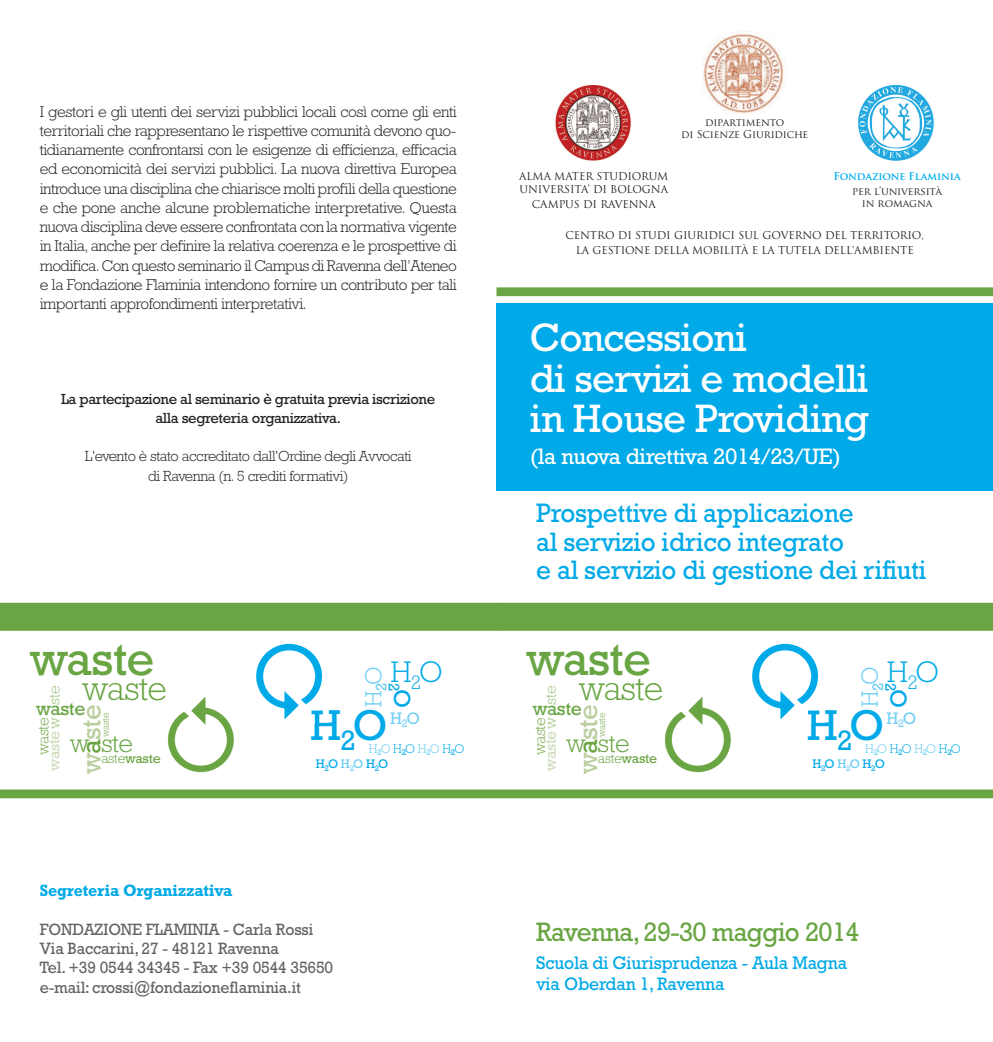
<style>
.page{position:relative;width:993px;height:1042px;background:#fff}
.page>*{position:absolute;margin:0;border:0;box-sizing:border-box;transform-origin:0 0}
.t1{font:49px "Rockwell Std";letter-spacing:-.02em;color:#69a543}
.t2{font:43.93px "Rockwell Std";color:#00a9e8}
.t3{font:40.25px/40.2px "Rockwell Std";letter-spacing:-.02em;color:#fff}
.t4{font:300 35px "Rockwell Std";letter-spacing:-.02em;color:#69a543}
.t5{font:300 30.28px "Rockwell Std";color:#00a9e8}
.t6{font:27.65px "Rockwell Std";letter-spacing:-.02em;color:#bacf9f}
.t7{font:27.12px/28.2px "Rockwell Std";letter-spacing:-.01em;color:#00a9e8;scale:.96 1}
.t8{font:27.12px "Rockwell Std";letter-spacing:-.025em;color:#69a543;scale:.96 1}
.t9{font:300 26.25px "Rockwell Std";letter-spacing:-.02em;color:#69a543}
.t10{font:300 23.8px "Rockwell Std";color:#69ccf2}
.t11{font:22.75px "Rockwell Std";letter-spacing:-.02em;color:#fff}
.t12{font:19.43px "Rockwell Std";letter-spacing:-.02em;color:#69a543}
.t13{font:18.38px/21px "Rockwell Std";letter-spacing:-.01em;color:#00a9e8;scale:.96 1}
.t14{font:16.97px "Rockwell Std";color:#78d0f3}
.t15{font:16.62px/19.2px "Rockwell Std";letter-spacing:-.01em;color:#636366;scale:.96 1}
.t16{font:700 16.62px "Rockwell Std";letter-spacing:-.01em;color:#00a9e8;scale:.96 1}
.t17{font:300 15.75px/19.2px "Rockwell Std";letter-spacing:-.025em;color:#231f20;text-align:justify}
.t18{font:15.75px "Rockwell Std";letter-spacing:-.02em;color:#ceddbc}
.t19{font:300 15.75px "Rockwell Std";letter-spacing:-.02em;color:#7aab50}
.t20{font:15.4px "Rockwell Std";color:#00a9e8}
.t21{font:14.88px/19.2px "Rockwell Std";letter-spacing:-.025em;color:#231f20;text-align:center}
.t22{font:300 14.88px/19.2px "Rockwell Std";letter-spacing:-.025em;color:#231f20;text-align:center}
.t23{font:14px "Rockwell Std";letter-spacing:-.02em;color:#69a543}
.t24{font:300 12.6px/15.2px "Rockwell Std";color:#69ccf2}
.t25{font:10.5px/12.2px "Trajan Pro";letter-spacing:-.01em;color:#231f20;text-align:center}
.t26{font:700 10.5px "Trajan Pro";letter-spacing:-.01em;color:#00aeef}
.t27{font:300 9.8px "Rockwell Std";letter-spacing:-.02em;color:#7aab50}
.s1{color:#00a9e8}
.s2{font-weight:400;color:#00a9e8}
.s3{font-weight:400}
.s4{color:#69a543}
.s5{font-weight:300;color:#a3c284}
.s6{font-weight:300}
</style>
<div class="page">
<div style="left:496px;top:303px;width:496px;height:187px;background:#00a9e8"></div>
<img style="left:555px;top:86px;width:76px;height:75px">
<img style="left:702px;top:31px;width:84px;height:83px">
<img style="left:858px;top:86px;width:76px;height:75px">
<div style="left:496px;top:603px;width:496px;height:28px;background:#69a543"></div>
<div style="left:0;top:603px;width:497px;height:28px;background:#69a543"></div>
<div style="left:496px;top:789px;width:496px;height:9px;background:#69a543"></div>
<div style="left:0;top:789px;width:497px;height:9px;background:#69a543"></div>
<div style="left:496px;top:287px;width:496px;height:9px;background:#69a543"></div>
<img style="left:664px;top:697px;width:67px;height:76px">
<svg style="left:658px;top:695px;width:4px;height:5px"></svg>
<img style="left:752px;top:643px;width:67px;height:76px">
<img style="left:807px;top:710px;width:17px;height:13px">
<img style="left:165px;top:696px;width:69px;height:77px">
<img style="left:256px;top:643px;width:67px;height:76px">
<img style="left:311px;top:710px;width:17px;height:13px">
<p class="t17" style="left:40px;top:103px;width:418px">I gestori e gli utenti dei servizi pubblici locali così come gli enti territoriali che rappresentano le rispettive comunità devono quo&shy;tidianamente confrontarsi con le esigenze di efficienza, efficacia ed economicità dei servizi pubblici. La nuova direttiva Europea introduce una disciplina che chiarisce molti profili della questione e che pone anche alcune problematiche interpretative. Questa nuova disciplina deve essere confrontata con la normativa vigente in Italia, anche per definire la relativa coerenza e le prospettive di modifica.Con questo seminario il Campus di Ravenna dell’Ateneo e la Fondazione Flaminia intendono fornire un contributo per tali importanti approfondimenti interpretativi.</p>
<p class="t21" style="left:61px;top:390px;width:375px">La partecipazione al seminario è gratuita previa iscrizione alla segreteria organizzativa.</p>
<p class="t22" style="left:85px;top:448px;width:328px">L'evento è stato accreditato dall'Ordine degli Avvocati di Ravenna (n. 5 crediti formativi)</p>
<h1 class="t1" style="left:30px;top:642px;width:126px">waste</h1>
<h3 class="t5" style="left:390px;top:661px;width:53px">H<sub>2</sub>O</h3>
<h3 class="t10" style="left:365px;top:707px;width:42px;rotate:-90deg">H O<sub>2</sub></h3>
<p class="t24" style="left:316px;top:742px;width:150px;text-indent:53px">H<sub>2</sub>O <span class="s1">H</span><sub>2</sub><span class="s1">O</span> H<sub>2</sub>O <span class="s1">H</span><sub>2</sub><span class="s1">O<br></span><span class="s2">H</span><sub>2</sub><span class="s2">O</span> <span class="s3">H</span><sub>2</sub><span class="s3">O</span> <span class="s2">H</span><sub>2</sub><span class="s2">O</span></p>
<h3 class="t4" style="left:82px;top:676px;width:86px">waste</h3>
<p class="t20" style="left:399px;top:682px;width:27px;rotate:90deg">2<sup>O</sup></p>
<h3 class="t6" style="left:82px;top:774px;width:72px;rotate:-90deg">w<span class="s4">a</span>ste</h3>
<p class="t18" style="left:49px;top:771px;width:87px;rotate:-90deg">waste <span class="s5">w ste</span></p>
<p class="t12" style="left:36px;top:702px;width:51px">waste</p>
<h2 class="t2" style="left:310px;top:710px;width:79px">H<sub>2</sub>O</h2>
<p class="t14" style="left:390px;top:712px;width:31px">H<sub>2</sub>O</p>
<p class="t19" style="left:38px;top:755px;width:40px;rotate:-90deg">waste</p>
<p class="t27" style="left:102px;top:737px;width:25px;rotate:-90deg">waste</p>
<h3 class="t9" style="left:70px;top:734px;width:65px">w ste</h3>
<p class="t23" style="left:101px;top:754px;width:61px"><span class="s6">aste</span>waste</p>
<p class="t16" style="left:40px;top:885px;width:202px">Segreteria Organizzativa</p>
<p class="t15" style="left:40px;top:921px;width:307px">FOndaziOne FLaminia - Carla Rossi Via Baccarini, 27 - 48121 Ravenna<br>Tel. +39 0544 34345 - Fax +39 0544 35650 e-mail: crossi@fondazioneflaminia.it</p>
<p class="t25" style="left:680px;top:116px;width:129px">dipartimento<br>di Scienze Giuridiche</p>
<p class="t25" style="left:519px;top:171px;width:150px;text-align:left">ALMA MATER STUDIORUM<br>UNIVERSITA’ DI BOLOGNA</p>
<p class="t25" style="left:531px;top:199px;width:125px">CAMPUS DI RAVENNA</p>
<p class="t25" style="left:565px;top:228px;width:360px;line-height:14.9px">CENTRO DI STUDI GIURIDICI SUL GOVERNO DEL TERRITORIO,<br>LA GESTIONE DELLA MOBILITÀ E LA TUTELA DELL'AMBIENTE</p>
<p class="t26" style="left:833px;top:171px;width:129px">Fondazione Flaminia</p>
<p class="t25" style="left:851px;top:185px;width:91px">per l’università in romagna</p>
<h3 class="t3" style="left:529px;top:322px;width:340px">Concessioni<br>di servizi e modelli in House Providing</h3>
<h3 class="t11" style="left:529px;top:448px;width:312px">(la nuova direttiva 2014/23/ue)</h3>
<h3 class="t7" style="left:536px;top:502px;width:408px">Prospettive di applicazione<br>al servizio idrico integrato<br>e al servizio di gestione dei rifiuti</h3>
<h1 class="t1" style="left:526px;top:642px;width:126px">waste</h1>
<h3 class="t5" style="left:886px;top:661px;width:53px">H<sub>2</sub>O</h3>
<h3 class="t10" style="left:861px;top:707px;width:42px;rotate:-90deg">H O<sub>2</sub></h3>
<p class="t24" style="left:812px;top:742px;width:150px;text-indent:53px">H<sub>2</sub>O <span class="s1">H</span><sub>2</sub><span class="s1">O</span> H<sub>2</sub>O <span class="s1">H</span><sub>2</sub><span class="s1">O<br></span><span class="s2">H</span><sub>2</sub><span class="s2">O</span> <span class="s3">H</span><sub>2</sub><span class="s3">O</span> <span class="s2">H</span><sub>2</sub><span class="s2">O</span></p>
<h3 class="t4" style="left:578px;top:676px;width:86px">waste</h3>
<p class="t20" style="left:895px;top:682px;width:27px;rotate:90deg">2<sup>O</sup></p>
<h3 class="t6" style="left:578px;top:774px;width:72px;rotate:-90deg">w<span class="s4">a</span>ste</h3>
<p class="t18" style="left:545px;top:771px;width:87px;rotate:-90deg">waste <span class="s5">w ste</span></p>
<p class="t12" style="left:532px;top:702px;width:51px">waste</p>
<h2 class="t2" style="left:806px;top:710px;width:79px">H<sub>2</sub>O</h2>
<p class="t14" style="left:886px;top:712px;width:31px">H<sub>2</sub>O</p>
<p class="t19" style="left:534px;top:755px;width:40px;rotate:-90deg">waste</p>
<p class="t27" style="left:598px;top:737px;width:25px;rotate:-90deg">waste</p>
<h3 class="t9" style="left:566px;top:734px;width:65px">w ste</h3>
<p class="t23" style="left:597px;top:754px;width:61px"><span class="s6">aste</span>waste</p>
<h3 class="t8" style="left:536px;top:922px;width:338px">Ravenna,29-30 maggio 2014</h3>
<p class="t13" style="left:536px;top:954px;width:325px">Scuola di Giurisprudenza - aula magna via Oberdan 1, Ravenna</p>
</div>
